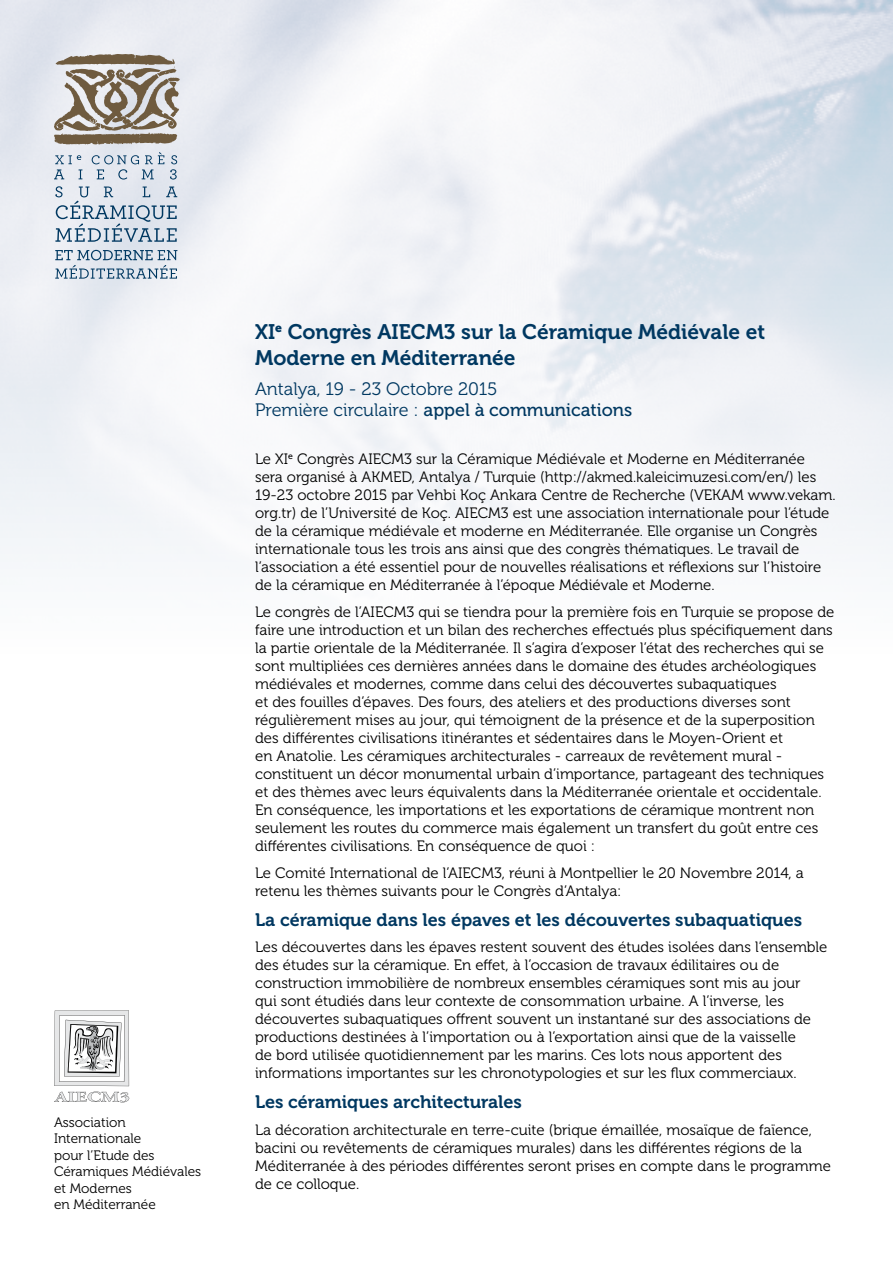
<style>
.page{position:relative;width:893px;height:1263px;background:#fff}
.page>*{position:absolute;margin:0;border:0;box-sizing:border-box;transform-origin:0 0}
.t1{font:21px/25.2px "Museo 700";color:#003861}
.t2{font:18px "Museo 700";color:#003861}
.t3{font:18px "Museo 500";color:#003861}
.t4{font:18px "Museo 300";letter-spacing:-.005em;color:#003861}
.t5{font:15px/18px "Museo 300";color:#000}
.t6{font:13.65px/16.4px "Museo 300";color:#000}
.s1{font-family:"Museo 300"}
</style>
<div class="page">
<svg style="left:54px;top:1010px;width:75px;height:76px"></svg>
<svg style="left:54px;top:1092px;width:75px;height:10px"></svg>
<svg style="left:54px;top:54px;width:126px;height:91px;background:#aaa196"></svg>
<svg style="left:55px;top:186px;width:122px;height:56px;background:#bbc8d6"></svg>
<svg style="left:55px;top:250px;width:122px;height:29px;background:#b0c0cf"></svg>
<svg style="left:92px;top:152px;width:72px;height:28px;background:#c7d1dd"></svg>
<svg style="left:170px;top:155px;width:7px;height:25px"></svg>
<svg style="left:54px;top:155px;width:28px;height:24px"></svg>
<p class="t6" style="left:54px;top:1114px;width:149px">Association<br>Internationale<br>pour l’Etude des<br>Céramiques Médiévales et Modernes<br>en Méditerranée</p>
<h1 class="t1" style="left:255px;top:320px;width:512px">XI<sup>e</sup> Congrès AIECM3 sur la Céramique Médiévale et<br>Moderne en Méditerranée</h1>
<p class="t4" style="left:255px;top:379px;width:244px">Antalya, 19 - 23 Octobre 2015</p>
<p class="t3" style="left:255px;top:400px;width:379px"><span class="s1">Première circulaire :</span> appel à communications</p>
<p class="t5" style="left:255px;top:451px;width:582px">Le XI<sup>e</sup> Congrès AIECM3 sur la Céramique Médiévale et Moderne en Méditerranée sera organisé à AKMED, Antalya / Turquie (http://akmed.kaleicimuzesi.com/en/) les 19-23 octobre 2015 par Vehbi Koç Ankara Centre de Recherche (VEKAM www.vekam. org.tr) de l’Université de Koç. AIECM3 est une association internationale pour l’étude de la céramique médiévale et moderne en Méditerranée. Elle organise un Congrès internationale tous les trois ans ainsi que des congrès thématiques. Le travail de l’association a été essentiel pour de nouvelles réalisations et réflexions sur l’histoire de la céramique en Méditerranée à l’époque Médiévale et Moderne.</p>
<p class="t5" style="left:255px;top:603px;width:581px">Le congrès de l’AIECM3 qui se tiendra pour la première fois en Turquie se propose de faire une introduction et un bilan des recherches effectués plus spécifiquement dans la partie orientale de la Méditerranée. Il s’agira d’exposer l’état des recherches qui se sont multipliées ces dernières années dans le domaine des études archéologiques médiévales et modernes, comme dans celui des découvertes subaquatiques<br>et des fouilles d’épaves. Des fours, des ateliers et des productions diverses sont régulièrement mises au jour, qui témoignent de la présence et de la superposition des différentes civilisations itinérantes et sédentaires dans le Moyen-Orient et<br>en Anatolie. Les céramiques architecturales - carreaux de revêtement mural - constituent un décor monumental urbain d’importance, partageant des techniques et des thèmes avec leurs équivalents dans la Méditerranée orientale et occidentale.<br>En conséquence, les importations et les exportations de céramique montrent non seulement les routes du commerce mais également un transfert du goût entre ces différentes civilisations. En conséquence de quoi :</p>
<p class="t5" style="left:255px;top:864px;width:550px">Le Comité International de l’AIECM3, réuni à Montpellier le 20 Novembre 2014, a retenu les thèmes suivants pour le Congrès d’Antalya:</p>
<p class="t2" style="left:255px;top:909px;width:549px">La céramique dans les épaves et les découvertes subaquatiques</p>
<p class="t5" style="left:255px;top:938px;width:574px">Les découvertes dans les épaves restent souvent des études isolées dans l’ensemble des études sur la céramique. En effet, à l’occasion de travaux édilitaires ou de construction immobilière de nombreux ensembles céramiques sont mis au jour<br>qui sont étudiés dans leur contexte de consommation urbaine. A l’inverse, les découvertes subaquatiques offrent souvent un instantané sur des associations de productions destinées à l’importation ou à l’exportation ainsi que de la vaisselle<br>de bord utilisée quotidiennement par les marins. Ces lots nous apportent des informations importantes sur les chronotypologies et sur les flux commerciaux.</p>
<p class="t2" style="left:255px;top:1092px;width:268px">Les céramiques architecturales</p>
<p class="t5" style="left:255px;top:1121px;width:577px">La décoration architecturale en terre-cuite (brique émaillée, mosaïque de faïence, bacini ou revêtements de céramiques murales) dans les différentes régions de la Méditerranée à des périodes différentes seront prises en compte dans le programme de ce colloque.</p>
</div>
